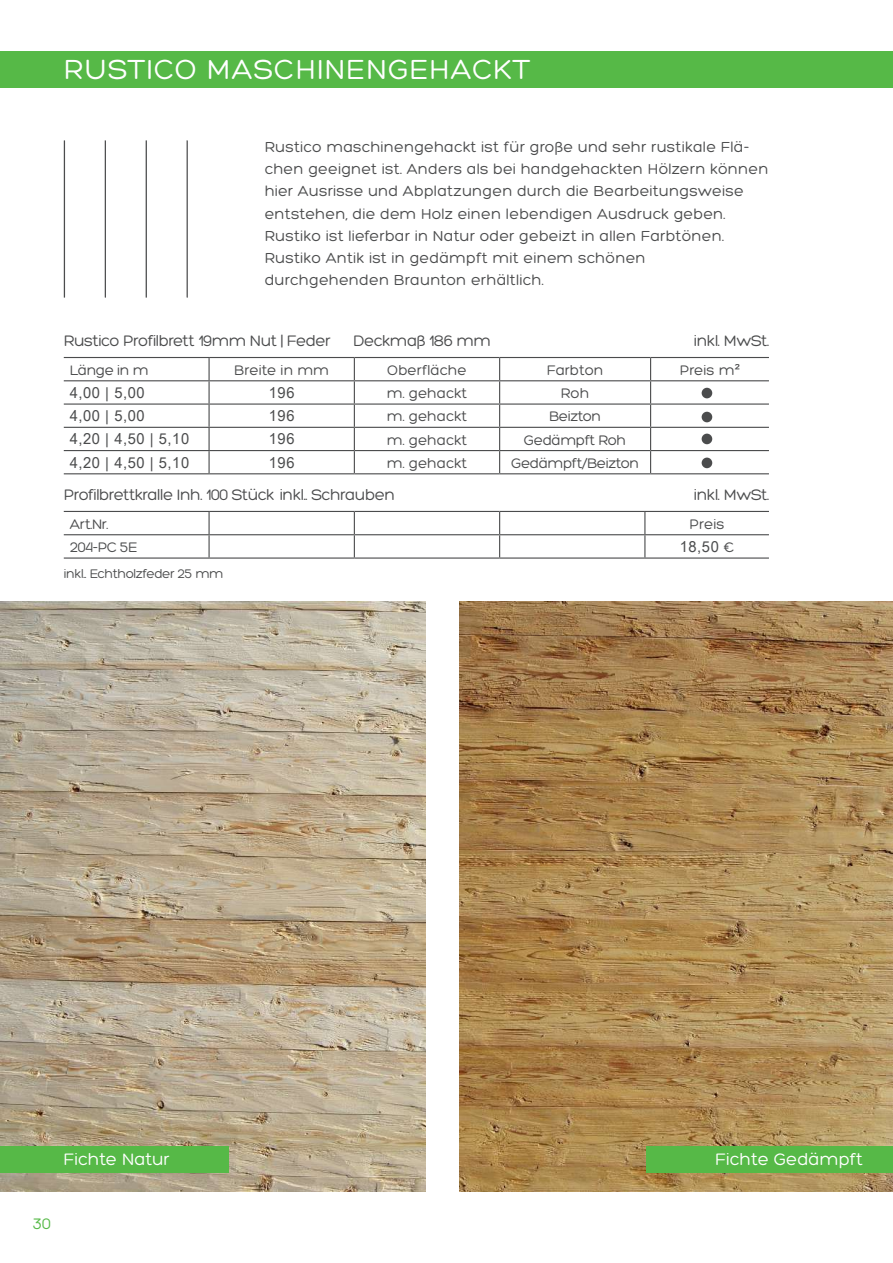
<style>
.page{position:relative;width:893px;height:1263px;background:#fff}
.page>*{position:absolute;margin:0;border:0;box-sizing:border-box;transform-origin:0 0}
.t1{font:30px "Hero";letter-spacing:.03em;color:#fff}
.t2{font:18px "Hero";color:#fff}
.t3{font:16.5px "Hero";letter-spacing:-.03em;color:#4b4c4d}
.t4{font:16.5px "Hero";color:#56b947}
.t5{font:15.75px/22px "Hero";letter-spacing:.01em;color:#4b4c4d}
.t6{font:15px "Hero";letter-spacing:-.01em;color:#4b4c4d}
.t7{font:15px "Arial Narrow";letter-spacing:.03em;color:#4b4c4d;scale:1.2 1}
.t8{font:15px "Hero";letter-spacing:-.03em;color:#4b4c4d}
.t9{font:13.5px "Hero";letter-spacing:-.03em;color:#4b4c4d}
.s1{font-family:"Arial"}
.s2{font-family:"Hero"}
</style>
<div class="page">
<svg style="left:146px;top:140px;width:1px;height:158px"></svg>
<svg style="left:105px;top:140px;width:1px;height:158px"></svg>
<svg style="left:64px;top:140px;width:1px;height:158px"></svg>
<svg style="left:187px;top:140px;width:1px;height:158px"></svg>
<img style="left:0;top:602px;width:425px;height:590px">
<img style="left:459px;top:602px;width:434px;height:590px">
<hr style="left:64px;top:357px;width:145px;height:1px;background:#4b4c4d">
<hr style="left:209px;top:357px;width:145px;height:1px;background:#4b4c4d">
<hr style="left:208px;top:358px;width:2px;height:22px;background:#4b4c4d">
<hr style="left:354px;top:357px;width:146px;height:1px;background:#4b4c4d">
<hr style="left:500px;top:357px;width:151px;height:1px;background:#4b4c4d">
<hr style="left:651px;top:357px;width:118px;height:1px;background:#4b4c4d">
<hr style="left:209px;top:380px;width:145px;height:1px;background:#4b4c4d">
<hr style="left:354px;top:380px;width:146px;height:1px;background:#4b4c4d">
<hr style="left:500px;top:380px;width:151px;height:1px;background:#4b4c4d">
<hr style="left:651px;top:380px;width:118px;height:1px;background:#4b4c4d">
<hr style="left:209px;top:403px;width:145px;height:2px;background:#4b4c4d">
<hr style="left:354px;top:403px;width:146px;height:2px;background:#4b4c4d">
<hr style="left:500px;top:403px;width:151px;height:2px;background:#4b4c4d">
<hr style="left:651px;top:403px;width:118px;height:2px;background:#4b4c4d">
<hr style="left:209px;top:427px;width:145px;height:1px;background:#4b4c4d">
<hr style="left:354px;top:427px;width:146px;height:1px;background:#4b4c4d">
<hr style="left:500px;top:427px;width:151px;height:1px;background:#4b4c4d">
<hr style="left:651px;top:427px;width:118px;height:1px;background:#4b4c4d">
<hr style="left:209px;top:450px;width:145px;height:1px;background:#4b4c4d">
<hr style="left:354px;top:450px;width:146px;height:1px;background:#4b4c4d">
<svg style="left:354px;top:358px;width:1px;height:115px"></svg>
<hr style="left:500px;top:450px;width:151px;height:1px;background:#4b4c4d">
<svg style="left:499px;top:358px;width:1px;height:115px"></svg>
<hr style="left:651px;top:450px;width:118px;height:1px;background:#4b4c4d">
<svg style="left:650px;top:358px;width:1px;height:115px"></svg>
<hr style="left:209px;top:473px;width:145px;height:1px;background:#4b4c4d">
<hr style="left:354px;top:473px;width:146px;height:1px;background:#4b4c4d">
<hr style="left:500px;top:473px;width:151px;height:1px;background:#4b4c4d">
<hr style="left:651px;top:473px;width:118px;height:1px;background:#4b4c4d">
<hr style="left:64px;top:380px;width:145px;height:1px;background:#4b4c4d">
<hr style="left:208px;top:381px;width:2px;height:22px;background:#4b4c4d">
<hr style="left:64px;top:403px;width:145px;height:2px;background:#4b4c4d">
<hr style="left:208px;top:405px;width:2px;height:22px;background:#4b4c4d">
<hr style="left:64px;top:427px;width:145px;height:1px;background:#4b4c4d">
<hr style="left:208px;top:428px;width:2px;height:22px;background:#4b4c4d">
<hr style="left:64px;top:450px;width:145px;height:1px;background:#4b4c4d">
<hr style="left:208px;top:451px;width:2px;height:22px;background:#4b4c4d">
<hr style="left:64px;top:473px;width:145px;height:1px;background:#4b4c4d">
<hr style="left:64px;top:511px;width:145px;height:1px;background:#4b4c4d">
<hr style="left:209px;top:511px;width:145px;height:1px;background:#4b4c4d">
<hr style="left:208px;top:512px;width:2px;height:22px;background:#4b4c4d">
<hr style="left:354px;top:511px;width:146px;height:1px;background:#4b4c4d">
<hr style="left:500px;top:511px;width:145px;height:1px;background:#4b4c4d">
<hr style="left:645px;top:511px;width:124px;height:1px;background:#4b4c4d">
<hr style="left:64px;top:534px;width:145px;height:1px;background:#4b4c4d">
<hr style="left:209px;top:534px;width:145px;height:1px;background:#4b4c4d">
<hr style="left:208px;top:535px;width:2px;height:22px;background:#4b4c4d">
<hr style="left:354px;top:534px;width:146px;height:1px;background:#4b4c4d">
<svg style="left:354px;top:512px;width:1px;height:45px"></svg>
<hr style="left:500px;top:534px;width:145px;height:1px;background:#4b4c4d">
<svg style="left:499px;top:512px;width:1px;height:45px"></svg>
<hr style="left:645px;top:534px;width:124px;height:1px;background:#4b4c4d">
<svg style="left:644px;top:512px;width:1px;height:45px"></svg>
<hr style="left:64px;top:557px;width:145px;height:2px;background:#4b4c4d">
<hr style="left:209px;top:557px;width:145px;height:2px;background:#4b4c4d">
<hr style="left:354px;top:557px;width:146px;height:2px;background:#4b4c4d">
<hr style="left:500px;top:557px;width:145px;height:2px;background:#4b4c4d">
<hr style="left:645px;top:557px;width:124px;height:2px;background:#4b4c4d">
<div style="left:0;top:1146px;width:229px;height:26px;background:#56b947"></div>
<div style="left:646px;top:1146px;width:247px;height:26px;background:#56b947"></div>
<div style="left:0;top:51px;width:893px;height:36px;background:#56b947"></div>
<div style="left:702px;top:388px;width:10px;height:10px;background:#4b4c4d;border-radius:50%"></div>
<div style="left:702px;top:412px;width:10px;height:10px;background:#4b4c4d;border-radius:50%"></div>
<div style="left:702px;top:434px;width:10px;height:10px;background:#4b4c4d;border-radius:50%"></div>
<div style="left:702px;top:458px;width:10px;height:10px;background:#4b4c4d;border-radius:50%"></div>
<h1 class="t1" style="left:64px;top:51px;width:468px">RUSTICO MASCHINENGEHACKT</h1>
<p class="t5" style="left:265px;top:136px;width:505px">Rustico maschinengehackt ist für große und sehr rustikale Flä&shy;chen geeignet ist. Anders als bei handgehackten Hölzern können hier Ausrisse und Abplatzungen durch die Bearbeitungsweise entstehen, die dem Holz einen lebendigen Ausdruck geben.<br>Rustiko ist lieferbar in Natur oder gebeizt in allen Farbtönen.<br>Rustiko Antik ist in gedämpft mit einem schönen durchgehenden Braunton erhältlich.</p>
<p class="t3" style="left:64px;top:331px;width:269px">Rustico Profilbrett 19mm Nut | Feder</p>
<p class="t3" style="left:354px;top:331px;width:139px">Deckmaß 186 mm</p>
<p class="t3" style="left:694px;top:331px;width:77px">inkl. MwSt.</p>
<p class="t6" style="left:70px;top:361px;width:80px">Länge in m</p>
<p class="t6" style="left:234px;top:361px;width:96px">Breite in mm</p>
<p class="t6" style="left:387px;top:361px;width:81px">Oberfläche</p>
<p class="t6" style="left:547px;top:361px;width:58px">Farbton</p>
<p class="t6" style="left:680px;top:361px;width:61px">Preis m<span class="s1">²</span></p>
<p class="t7" style="left:70px;top:381px;width:64px">4,00 | 5,00</p>
<p class="t7" style="left:269px;top:381px;width:23px">196</p>
<p class="t6" style="left:387px;top:384px;width:82px">m. gehackt</p>
<p class="t6" style="left:561px;top:384px;width:30px">Roh</p>
<p class="t7" style="left:70px;top:405px;width:64px">4,00 | 5,00</p>
<p class="t7" style="left:269px;top:405px;width:23px">196</p>
<p class="t6" style="left:387px;top:407px;width:82px">m. gehackt</p>
<p class="t8" style="left:549px;top:407px;width:54px">Beizton</p>
<p class="t7" style="left:70px;top:428px;width:101px">4,20 | 4,50 | 5,10</p>
<p class="t7" style="left:269px;top:428px;width:23px">196</p>
<p class="t6" style="left:387px;top:431px;width:82px">m. gehackt</p>
<p class="t8" style="left:524px;top:431px;width:104px">Gedämpft Roh</p>
<p class="t7" style="left:70px;top:451px;width:101px">4,20 | 4,50 | 5,10</p>
<p class="t7" style="left:269px;top:451px;width:23px">196</p>
<p class="t6" style="left:387px;top:454px;width:82px">m. gehackt</p>
<p class="t8" style="left:511px;top:454px;width:130px">Gedämpft/Beizton</p>
<p class="t3" style="left:64px;top:485px;width:333px">Profilbrettkralle Inh. 100 Stück inkl.. Schrauben</p>
<p class="t3" style="left:694px;top:485px;width:77px">inkl. MwSt.</p>
<p class="t6" style="left:70px;top:515px;width:40px">Art.Nr.</p>
<p class="t6" style="left:689px;top:515px;width:36px">Preis</p>
<p class="t6" style="left:70px;top:538px;width:69px">204-PC 5E</p>
<p class="t7" style="left:680px;top:536px;width:47px">18,50 <span class="s2">€</span></p>
<p class="t9" style="left:64px;top:565px;width:161px">inkl.. Echtholzfeder 25 mm</p>
<p class="t2" style="left:63px;top:1148px;width:108px">Fichte Natur</p>
<p class="t2" style="left:715px;top:1148px;width:150px">Fichte Gedämpft</p>
<p class="t4" style="left:33px;top:1214px;width:20px">30</p>
</div>
